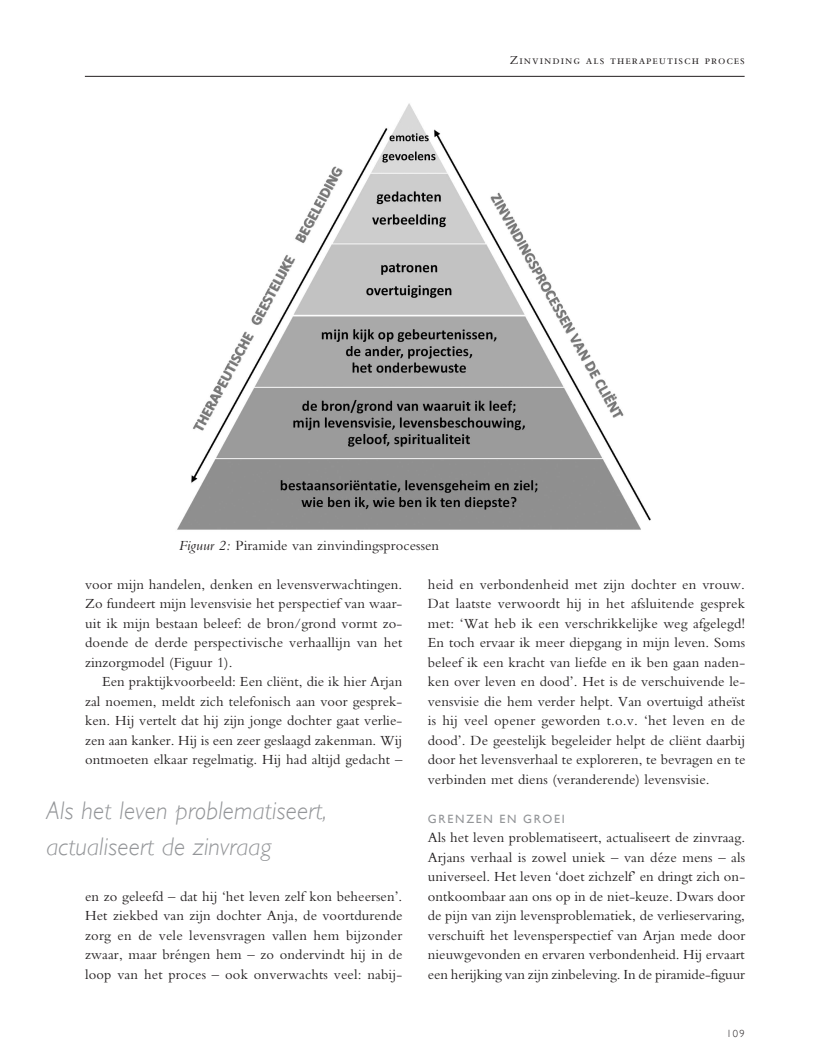
<style>
.page{position:relative;width:830px;height:1063px;background:#fff}
.page>*{position:absolute;margin:0;border:0;box-sizing:border-box;transform-origin:0 0}
.GILL_streamer{font:italic 300 25.5px/36px "Gill Sans";letter-spacing:.01em;color:#939598}
.MIJN_Teks_BEMBO_9_7{font:14.55px/19.5px "Bembo Std";letter-spacing:.005em;color:#231f20;text-align:justify}
.Kop_1{font:14.55px "Bembo Std";letter-spacing:.005em;color:#231f20}
.rubrieks_titels_aute{font:12.75px "Bembo Std";letter-spacing:.075em;color:#231f20}
.Kop_1-2{font:12px "Gill Sans";letter-spacing:.145em;color:#939598}
.t1{font:300 10.5px "Gill Sans";color:#231f20}
.s1{font-style:italic}
</style>
<div class="page">
<hr style="left:85px;top:76px;width:659px;height:1px;background:#231f20">
<img style="left:177px;top:103px;width:474px;height:427px">
<p class="rubrieks_titels_aute" style="left:509px;top:52px;width:236px">Zinvinding als therapeutisch proces</p>
<p class="Kop_1" style="left:179px;top:536px;width:262px"><span class="s1">Figuur 2:</span> Piramide van zinvindingsprocessen</p>
<p class="MIJN_Teks_BEMBO_9_7" style="left:85px;top:574px;width:318px">voor mijn handelen, denken en levensverwachtingen.<br>Zo fundeert mijn levensvisie het perspectief van waar&shy;uit ik mijn bestaan beleef: de bron/grond vormt zo&shy;doende de derde perspectivische verhaallijn van het zinzorgmodel (Figuur 1).</p>
<p class="MIJN_Teks_BEMBO_9_7" style="left:85px;top:671px;width:318px;text-indent:17px">Een praktijkvoorbeeld: Een cliënt, die ik hier Arjan zal noemen, meldt zich telefonisch aan voor gesprek&shy;ken. Hij vertelt dat hij zijn jonge dochter gaat verlie&shy;zen aan kanker. Hij is een zeer geslaagd zakenman. Wij ontmoeten elkaar regelmatig. Hij had altijd gedacht –</p>
<p class="GILL_streamer" style="left:46px;top:793px;width:282px">Als het leven problematiseert, actualiseert de zinvraag</p>
<p class="MIJN_Teks_BEMBO_9_7" style="left:85px;top:886px;width:319px">en zo geleefd – dat hij ‘het leven zelf kon beheersen’.<br>Het ziekbed van zijn dochter Anja, de voortdurende zorg en de vele levensvragen vallen hem bijzonder zwaar, maar bréngen hem – zo ondervindt hij in de loop van het proces – ook onverwachts veel: nabij-</p>
<p class="MIJN_Teks_BEMBO_9_7" style="left:427px;top:574px;width:319px">heid en verbondenheid met zijn dochter en vrouw.<br>Dat laatste verwoordt hij in het afsluitende gesprek met: ‘Wat heb ik een verschrikkelijke weg afgelegd!<br>En toch ervaar ik meer diepgang in mijn leven. Soms beleef ik een kracht van liefde en ik ben gaan naden&shy;ken over leven en dood’. Het is de verschuivende le&shy;vensvisie die hem verder helpt. Van overtuigd atheïst is hij veel opener geworden t.o.v. ‘het leven en de dood’. De geestelijk begeleider helpt de cliënt daarbij door het levensverhaal te exploreren, te bevragen en te verbinden met diens (veranderende) levensvisie.</p>
<p class="Kop_1-2" style="left:427px;top:811px;width:138px">GRENZEN EN GROEI</p>
<p class="MIJN_Teks_BEMBO_9_7" style="left:427px;top:827px;width:319px">Als het leven problematiseert, actualiseert de zinvraag.<br>Arjans verhaal is zowel uniek – van déze mens – als universeel. Het leven ‘doet zichzelf’ en dringt zich on&shy;ontkoombaar aan ons op in de niet-keuze. Dwars door de pijn van zijn levensproblematiek, de verlieservaring, verschuift het levensperspectief van Arjan mede door nieuwgevonden en ervaren verbondenheid. Hij ervaart een herijking van zijn zinbeleving. In de piramide-figuur</p>
<p class="t1" style="left:726px;top:1025px;width:20px">109</p>
</div>
